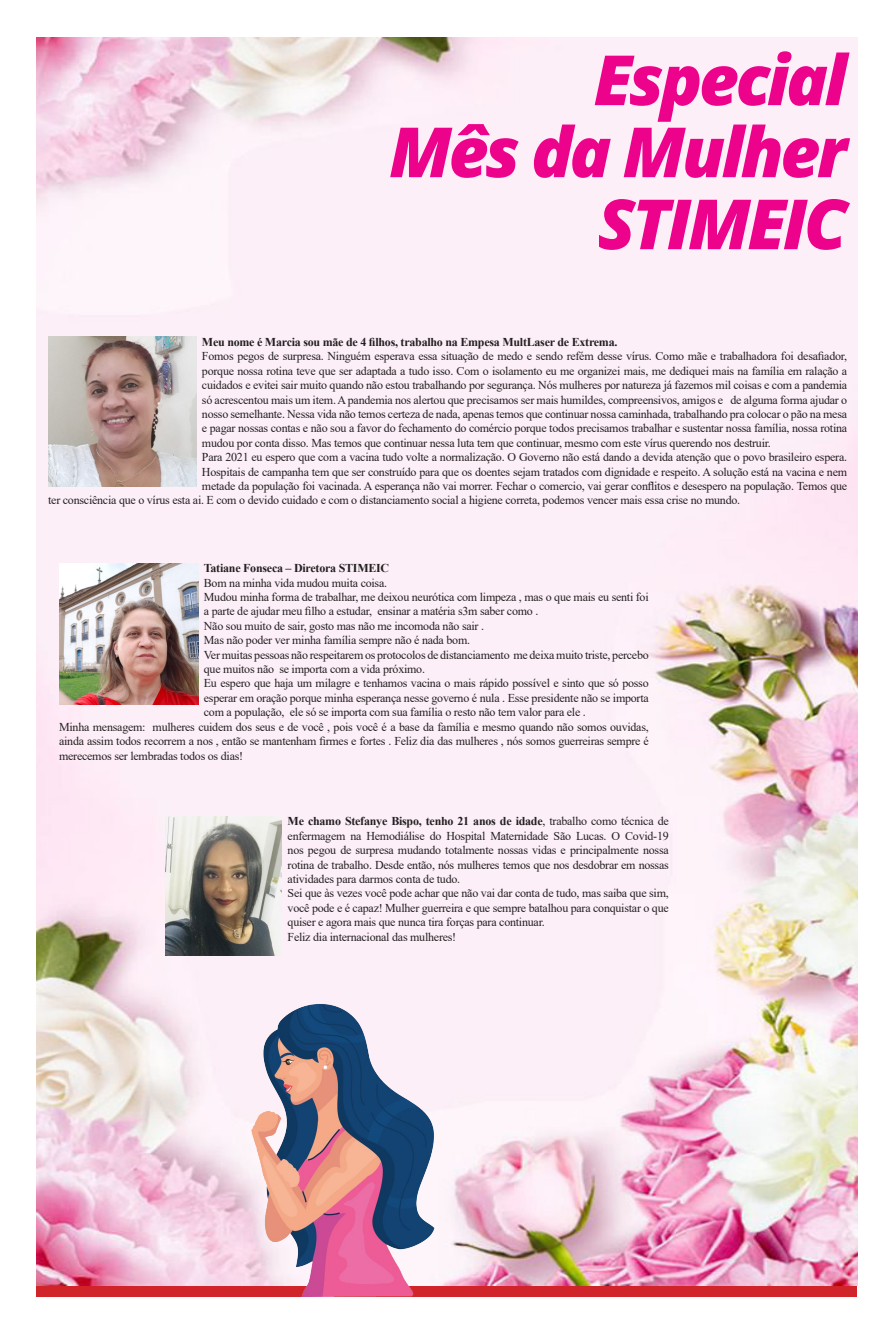
<style>
.page{position:relative;width:893px;height:1333px;background:#fff}
.page>*{position:absolute;margin:0;border:0;box-sizing:border-box;transform-origin:0 0}
.t1{font:italic 800 69.2px/72px "Open Sans";letter-spacing:-.05em;color:#ed028c;text-align:right}
.t2{font:12px/14.4px "Times New Roman";letter-spacing:-.02em;color:#231f20;text-align:justify}
.t3{font:700 12px "Times New Roman";letter-spacing:-.02em;color:#231f20}
.s1{font-weight:700}
</style>
<div class="page">
<div style="left:36px;top:1285px;width:821px;height:11px;background:#d1232a"></div>
<img style="left:36px;top:37px;width:821px;height:1247px">
<img style="left:48px;top:336px;width:148px;height:151px">
<img style="left:59px;top:564px;width:139px;height:140px">
<img style="left:165px;top:816px;width:117px;height:139px">
<img style="left:186px;top:984px;width:312px;height:312px">
<p class="t1" style="left:389px;top:41px;width:460px">Especial<br>Mês da Mulher</p>
<p class="t1" style="left:597px;top:185px;width:252px">STIMEIC</p>
<p class="t3" style="left:202px;top:333px;width:417px">Meu nome é Marcia sou mãe de 4 filhos, trabalho na Empesa MultLaser de Extrema.</p>
<p class="t2" style="left:202px;top:349px;width:647px">Fomos pegos de surpresa. Ninguém esperava essa situação de medo e sendo refém desse vírus. Como mãe e trabalhadora foi desafiador, porque nossa rotina teve que ser adaptada a tudo isso. Com o isolamento eu me organizei mais, me dediquei mais na família em ralação a cuidados e evitei sair muito quando não estou trabalhando por segurança. Nós mulheres por natureza já fazemos mil coisas e com a pandemia só acrescentou mais um item. A pandemia nos alertou que precisamos ser mais humildes, compreensivos, amigos e de alguma forma ajudar o nosso semelhante. Nessa vida não temos certeza de nada, apenas temos que continuar nossa caminhada, trabalhando pra colocar o pão na mesa e pagar nossas contas e não sou a favor do fechamento do comércio porque todos precisamos trabalhar e sustentar nossa família, nossa rotina mudou por conta disso. Mas temos que continuar nessa luta tem que continuar, mesmo com este vírus querendo nos destruir.</p>
<p class="t2" style="left:202px;top:449px;width:647px">Para 2021 eu espero que com a vacina tudo volte a normalização. O Governo não está dando a devida atenção que o povo brasileiro espera.</p>
<p class="t2" style="left:202px;top:464px;width:647px">Hospitais de campanha tem que ser construído para que os doentes sejam tratados com dignidade e respeito. A solução está na vacina e nem</p>
<p class="t2" style="left:202px;top:478px;width:647px">metade da população foi vacinada. A esperança não vai morrer. Fechar o comercio, vai gerar conflitos e desespero na população. Temos que</p>
<p class="t2" style="left:48px;top:493px;width:694px">ter consciência que o vírus esta ai. E com o devido cuidado e com o distanciamento social a higiene correta, podemos vencer mais essa crise no mundo.</p>
<p class="t3" style="left:204px;top:559px;width:187px">Tatiane Fonseca – Diretora STIMEIC</p>
<p class="t2" style="left:204px;top:575px;width:185px">Bom na minha vida mudou muita coisa.</p>
<p class="t2" style="left:204px;top:589px;width:446px">Mudou minha forma de trabalhar, me deixou neurótica com limpeza , mas o que mais eu senti foi a parte de ajudar meu filho a estudar, ensinar a matéria s3m saber como .</p>
<p class="t2" style="left:204px;top:618px;width:282px">Não sou muito de sair, gosto mas não me incomoda não sair .</p>
<p class="t2" style="left:204px;top:632px;width:268px">Mas não poder ver minha família sempre não é nada bom.</p>
<p class="t2" style="left:204px;top:647px;width:446px">Ver muitas pessoas não respeitarem os protocolos de distanciamento me deixa muito triste, percebo que muitos não se importa com a vida próximo.</p>
<p class="t2" style="left:204px;top:675px;width:446px">Eu espero que haja um milagre e tenhamos vacina o mais rápido possível e sinto que só posso esperar em oração porque minha esperança nesse governo é nula . Esse presidente não se importa com a população, ele só se importa com sua família o resto não tem valor para ele .</p>
<p class="t2" style="left:59px;top:719px;width:591px">Minha mensagem: mulheres cuidem dos seus e de você , pois você é a base da família e mesmo quando não somos ouvidas, ainda assim todos recorrem a nos , então se mantenham firmes e fortes . Feliz dia das mulheres , nós somos guerreiras sempre é merecemos ser lembradas todos os dias!</p>
<p class="t2" style="left:288px;top:813px;width:383px"><span class="s1">Me chamo Stefanye Bispo, tenho 21 anos de idade</span>, trabalho como técnica de enfermagem na Hemodiálise do Hospital Maternidade São Lucas. O Covid-19 nos pegou de surpresa mudando totalmente nossas vidas e principalmente nossa rotina de trabalho. Desde então, nós mulheres temos que nos desdobrar em nossas atividades para darmos conta de tudo.</p>
<p class="t2" style="left:288px;top:885px;width:383px">Sei que às vezes você pode achar que não vai dar conta de tudo, mas saiba que sim, você pode e é capaz! Mulher guerreira e que sempre batalhou para conquistar o que quiser e agora mais que nunca tira forças para continuar.</p>
<p class="t2" style="left:288px;top:929px;width:170px">Feliz dia internacional das mulheres!</p>
</div>
